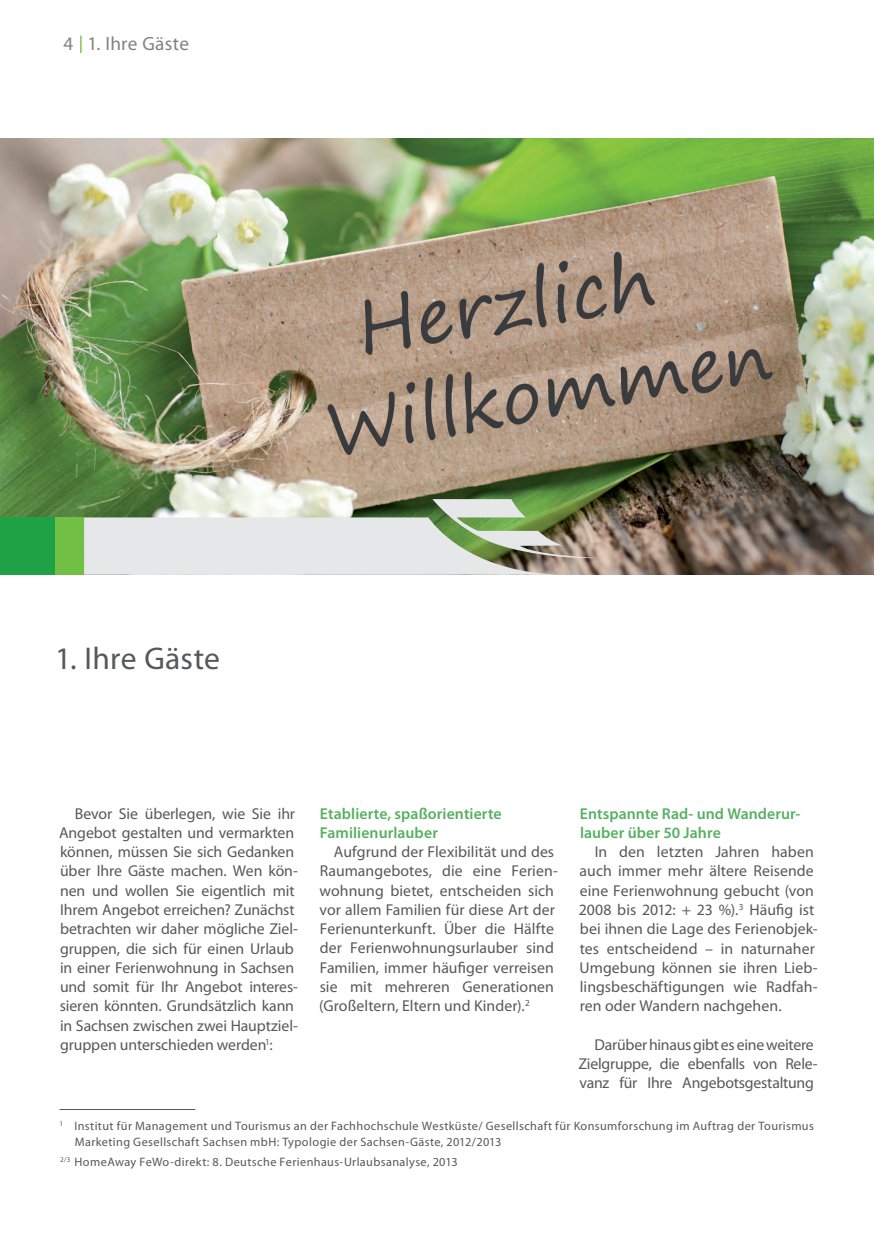
<style>
.page{position:relative;width:874px;height:1241px;background:#fff}
.page>*{position:absolute;margin:0;border:0;box-sizing:border-box;transform-origin:0 0}
.t1{font:31.5px "Myriad Pro";letter-spacing:.005em;color:#57585a}
.t2{font:19.25px "Myriad Pro";letter-spacing:.015em;color:#808285}
.t3{font:15.75px/19.2px "Myriad Pro";color:#57585a}
.t4{font:600 15.75px/19.2px "Myriad Pro";letter-spacing:.005em;color:#57b061}
.t5{font:12.25px/15.8px "Myriad Pro";letter-spacing:.03em;color:#57585a}
</style>
<div class="page">
<svg style="left:80px;top:36px;width:1px;height:17px"></svg>
<img style="left:0;top:138px;width:873px;height:436px">
<hr style="left:60px;top:1108px;width:135px;height:1px;background:#57585a">
<div style="left:0;top:517px;width:55px;height:57px;background:#1fa245"></div>
<div style="left:55px;top:517px;width:29px;height:57px;background:#71bf44"></div>
<svg style="left:84px;top:499px;width:513px;height:76px;background:#c3cabc"></svg>
<p class="t2" style="left:63px;top:32px;width:127px">4 1. Ihre Gäste</p>
<h1 class="t1" style="left:55px;top:639px;width:166px">1. Ihre Gäste</h1>
<p class="t3" style="left:59px;top:803px;width:240px;text-indent:16px">Bevor Sie überlegen, wie Sie ihr Angebot gestalten und vermarkten können, müssen Sie sich Gedanken über Ihre Gäste machen. Wen kön&shy;nen und wollen Sie eigentlich mit Ihrem Angebot erreichen? Zunächst betrachten wir daher mögliche Ziel&shy;gruppen, die sich für einen Urlaub in einer Ferienwohnung in Sachsen und somit für Ihr Angebot interes&shy;sieren könnten. Grundsätzlich kann in Sachsen zwischen zwei Hauptziel&shy;gruppen unterschieden werden<sup>1</sup>:</p>
<p class="t4" style="left:320px;top:803px;width:183px">Etablierte, spaßorientierte<br>Familienurlauber</p>
<p class="t4" style="left:579px;top:803px;width:222px">Entspannte Rad- und Wanderur&shy;lauber über 50 Jahre</p>
<p class="t3" style="left:578px;top:841px;width:240px;text-indent:16px">In den letzten Jahren haben auch immer mehr ältere Reisende eine Ferienwohnung gebucht (von<br>2008 bis 2012: + 23 %).<sup>3</sup> Häufig ist bei ihnen die Lage des Ferienobjek&shy;tes entscheidend – in naturnaher<br>Umgebung können sie ihren Lieb&shy;lingsbeschäftigungen wie Radfah&shy;ren oder Wandern nachgehen.</p>
<p class="t3" style="left:578px;top:1034px;width:240px;text-indent:16px">Darüber hinaus gibt es eine weitere<br>Zielgruppe, die ebenfalls von Rele&shy;vanz für Ihre Angebotsgestaltung</p>
<p class="t5" style="left:75px;top:1117px;width:740px;text-indent:-15px"><sup>1</sup> Institut für Management und Tourismus an der Fachhochschule Westküste/ Gesellschaft für Konsumforschung im Auftrag der Tourismus<br>Marketing Gesellschaft Sachsen mbH: Typologie der Sachsen-Gäste, 2012/2013</p>
<p class="t5" style="left:60px;top:1153px;width:399px"><sup>2/3</sup> HomeAway FeWo-direkt: 8. Deutsche Ferienhaus-Urlaubsanalyse, 2013</p>
<p class="t3" style="left:319px;top:841px;width:240px;text-indent:15px">Aufgrund der Flexibilität und des Raumangebotes, die eine Ferien&shy;wohnung bietet, entscheiden sich vor allem Familien für diese Art der Ferienunterkunft. Über die Hälfte der Ferienwohnungsurlauber sind Familien, immer häufiger verreisen sie mit mehreren Generationen (Großeltern, Eltern und Kinder).<sup>2</sup></p>
</div>
